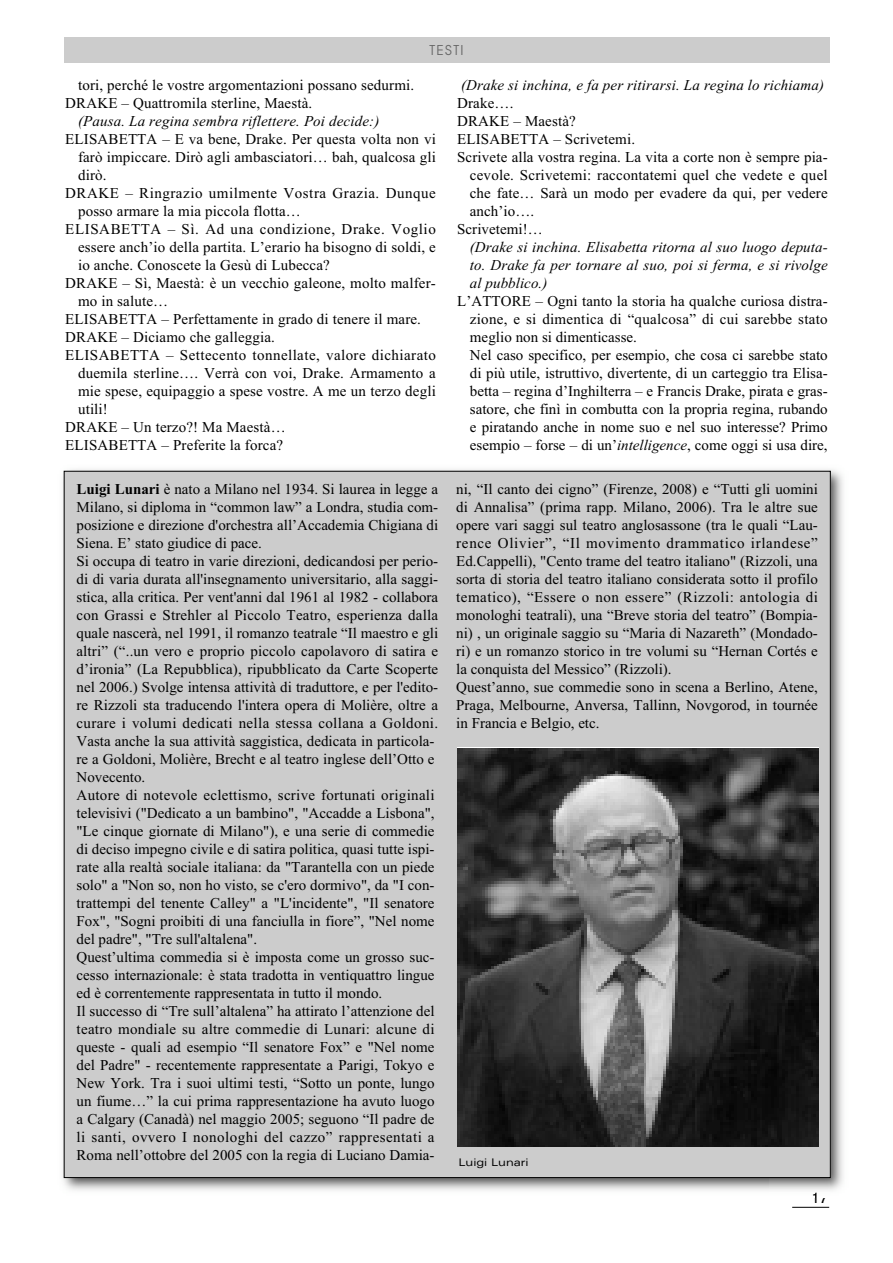
<style>
.page{position:relative;width:893px;height:1263px;background:#fff}
.page>*{position:absolute;margin:0;border:0;box-sizing:border-box;transform-origin:0 0}
.t1{font:15px/18px "Times New Roman";color:#000}
.t2{font:italic 15px/18px "Times New Roman";letter-spacing:.01em;color:#000;text-align:justify}
.t3{font:15px "Times New Roman";letter-spacing:.03em;color:#000}
.t4{font:15px "Times New Roman";letter-spacing:.04em;color:#000}
.t5{font:15px "Akzidenz Grotesk";color:#000}
.t6{font:13.5px "Avant Garde";letter-spacing:.105em;color:#666}
.t7{font:expanded 10.5px "Univers";color:#000}
.s1{font-style:italic}
.s2{font-family:"Times New Roman PS Bold MT OTF"}
</style>
<div class="page">
<div style="left:64px;top:37px;width:765px;height:27px;background:#ccc"></div>
<hr style="left:792px;top:1207px;width:37px;height:1px;background:#000">
<img style="left:63px;top:469px;width:780px;height:728px">
<svg style="left:813px;top:1193px;width:3px;height:4px"></svg>
<div style="left:64px;top:471px;width:766px;height:706px;background:#ccc"></div>
<img style="left:457px;top:748px;width:362px;height:399px">
<p class="t6" style="left:429px;top:42px;width:36px">TESTI</p>
<p class="t1" style="left:65px;top:76px;width:350px;text-indent:13px">tori, perché le vostre argomentazioni possano sedurmi.<br>DRAKE – Quattromila sterline, Maestà.</p>
<p class="t2" style="left:78px;top:112px;width:303px">(Pausa. La regina sembra riflettere. Poi decide:)</p>
<p class="t1" style="left:65px;top:130px;width:372px">ELISABETTA – E va bene, Drake. Per questa volta non vi</p>
<p class="t1" style="left:78px;top:148px;width:359px">farò impiccare. Dirò agli ambasciatori… bah, qualcosa gli</p>
<p class="t1" style="left:78px;top:166px;width:30px">dirò.</p>
<p class="t1" style="left:65px;top:184px;width:372px">DRAKE – Ringrazio umilmente Vostra Grazia. Dunque</p>
<p class="t1" style="left:78px;top:202px;width:224px">posso armare la mia piccola flotta…</p>
<p class="t4" style="left:65px;top:219px;width:372px">ELISABETTA – Sì. Ad una condizione, Drake. Voglio</p>
<p class="t1" style="left:78px;top:238px;width:359px">essere anch’io della partita. L’erario ha bisogno di soldi, e</p>
<p class="t1" style="left:78px;top:256px;width:253px">io anche. Conoscete la Gesù di Lubecca?</p>
<p class="t1" style="left:65px;top:274px;width:372px">DRAKE – Sì, Maestà: è un vecchio galeone, molto malfer-</p>
<p class="t1" style="left:78px;top:292px;width:92px">mo in salute…</p>
<p class="t1" style="left:65px;top:310px;width:357px">ELISABETTA – Perfettamente in grado di tenere il mare.</p>
<p class="t1" style="left:65px;top:328px;width:211px">DRAKE – Diciamo che galleggia.</p>
<p class="t3" style="left:65px;top:345px;width:372px">ELISABETTA – Settecento tonnellate, valore dichiarato</p>
<p class="t1" style="left:78px;top:364px;width:359px">duemila sterline…. Verrà con voi, Drake. Armamento a</p>
<p class="t1" style="left:78px;top:382px;width:359px">mie spese, equipaggio a spese vostre. A me un terzo degli</p>
<p class="t1" style="left:78px;top:400px;width:31px">utili!</p>
<p class="t1" style="left:65px;top:418px;width:222px">DRAKE – Un terzo?! Ma Maestà…</p>
<p class="t1" style="left:65px;top:436px;width:219px">ELISABETTA – Preferite la forca?</p>
<p class="t2" style="left:461px;top:76px;width:365px">(Drake si inchina, e fa per ritirarsi. La regina lo richiama)</p>
<p class="t1" style="left:457px;top:94px;width:58px">Drake….</p>
<p class="t1" style="left:457px;top:112px;width:120px">DRAKE – Maestà?</p>
<p class="t1" style="left:457px;top:130px;width:180px">ELISABETTA – Scrivetemi.</p>
<p class="t1" style="left:457px;top:148px;width:372px">Scrivete alla vostra regina. La vita a corte non è sempre pia-</p>
<p class="t1" style="left:470px;top:166px;width:359px">cevole. Scrivetemi: raccontatemi quel che vedete e quel</p>
<p class="t1" style="left:470px;top:184px;width:359px">che fate… Sarà un modo per evadere da qui, per vedere</p>
<p class="t1" style="left:470px;top:202px;width:66px">anch’io….</p>
<p class="t1" style="left:457px;top:220px;width:87px">Scrivetemi!…</p>
<p class="t2" style="left:470px;top:238px;width:359px">(Drake si inchina. Elisabetta ritorna al suo luogo deputa&shy;to. Drake fa per tornare al suo, poi si ferma, e si rivolge al pubblico.)</p>
<p class="t1" style="left:470px;top:292px;width:359px;text-indent:-13px">L’ATTORE – Ogni tanto la storia ha qualche curiosa distra&shy;zione, e si dimentica di “qualcosa” di cui sarebbe stato meglio non si dimenticasse.<br>Nel caso specifico, per esempio, che cosa ci sarebbe stato di più utile, istruttivo, divertente, di un carteggio tra Elisa&shy;betta – regina d’Inghilterra – e Francis Drake, pirata e gras&shy;satore, che finì in combutta con la propria regina, rubando e piratando anche in nome suo e nel suo interesse? Primo esempio – forse – di un’<span class="s1">intelligence</span>, come oggi si usa dire,</p>
<p class="t1" style="left:77px;top:480px;width:363px"><span class="s2">Luigi Lunari</span> è nato a Milano nel 1934. Si laurea in legge a Milano, si diploma in “common law” a Londra, studia com&shy;posizione e direzione d'orchestra all’Accademia Chigiana di Siena. E’ stato giudice di pace.<br>Si occupa di teatro in varie direzioni, dedicandosi per perio&shy;di di varia durata all'insegnamento universitario, alla saggi&shy;stica, alla critica. Per vent'anni dal 1961 al 1982 - collabora con Grassi e Strehler al Piccolo Teatro, esperienza dalla quale nascerà, nel 1991, il romanzo teatrale “Il maestro e gli altri” (“..un vero e proprio piccolo capolavoro di satira e d’ironia” (La Repubblica), ripubblicato da Carte Scoperte nel 2006.) Svolge intensa attività di traduttore, e per l'edito&shy;re Rizzoli sta traducendo l'intera opera di Molière, oltre a curare i volumi dedicati nella stessa collana a Goldoni.<br>Vasta anche la sua attività saggistica, dedicata in particola&shy;re a Goldoni, Molière, Brecht e al teatro inglese dell’Otto e Novecento.<br>Autore di notevole eclettismo, scrive fortunati originali televisivi ("Dedicato a un bambino", "Accadde a Lisbona", "Le cinque giornate di Milano"), e una serie di commedie di deciso impegno civile e di satira politica, quasi tutte ispi&shy;rate alla realtà sociale italiana: da "Tarantella con un piede solo" a "Non so, non ho visto, se c'ero dormivo", da "I con&shy;trattempi del tenente Calley" a "L'incidente", "Il senatore Fox", "Sogni proibiti di una fanciulla in fiore”, "Nel nome del padre", "Tre sull'altalena".<br>Quest’ultima commedia si è imposta come un grosso suc&shy;cesso internazionale: è stata tradotta in ventiquattro lingue ed è correntemente rappresentata in tutto il mondo.<br>Il successo di “Tre sull’altalena” ha attirato l’attenzione del teatro mondiale su altre commedie di Lunari: alcune di queste - quali ad esempio “Il senatore Fox” e "Nel nome del Padre" - recentemente rappresentate a Parigi, Tokyo e New York. Tra i suoi ultimi testi, “Sotto un ponte, lungo un fiume…” la cui prima rappresentazione ha avuto luogo a Calgary (Canadà) nel maggio 2005; seguono “Il padre de li santi, ovvero I nonologhi del cazzo” rappresentati a Roma nell’ottobre del 2005 con la regia di Luciano Damia-</p>
<p class="t1" style="left:456px;top:480px;width:363px">ni, “Il canto dei cigno” (Firenze, 2008) e “Tutti gli uomini di Annalisa” (prima rapp. Milano, 2006). Tra le altre sue opere vari saggi sul teatro anglosassone (tra le quali “Lau&shy;rence Olivier”, “Il movimento drammatico irlandese” Ed.Cappelli), "Cento trame del teatro italiano" (Rizzoli, una sorta di storia del teatro italiano considerata sotto il profilo tematico), “Essere o non essere” (Rizzoli: antologia di monologhi teatrali), una “Breve storia del teatro” (Bompia&shy;ni) , un originale saggio su “Maria di Nazareth” (Mondado&shy;ri) e un romanzo storico in tre volumi su “Hernan Cortés e la conquista del Messico” (Rizzoli).<br>Quest’anno, sue commedie sono in scena a Berlino, Atene, Praga, Melbourne, Anversa, Tallinn, Novgorod, in tournée in Francia e Belgio, etc.</p>
<p class="t7" style="left:459px;top:1156px;width:71px">Luigi Lunari</p>
<p class="t5" style="left:811px;top:1189px;width:18px">17</p>
</div>
